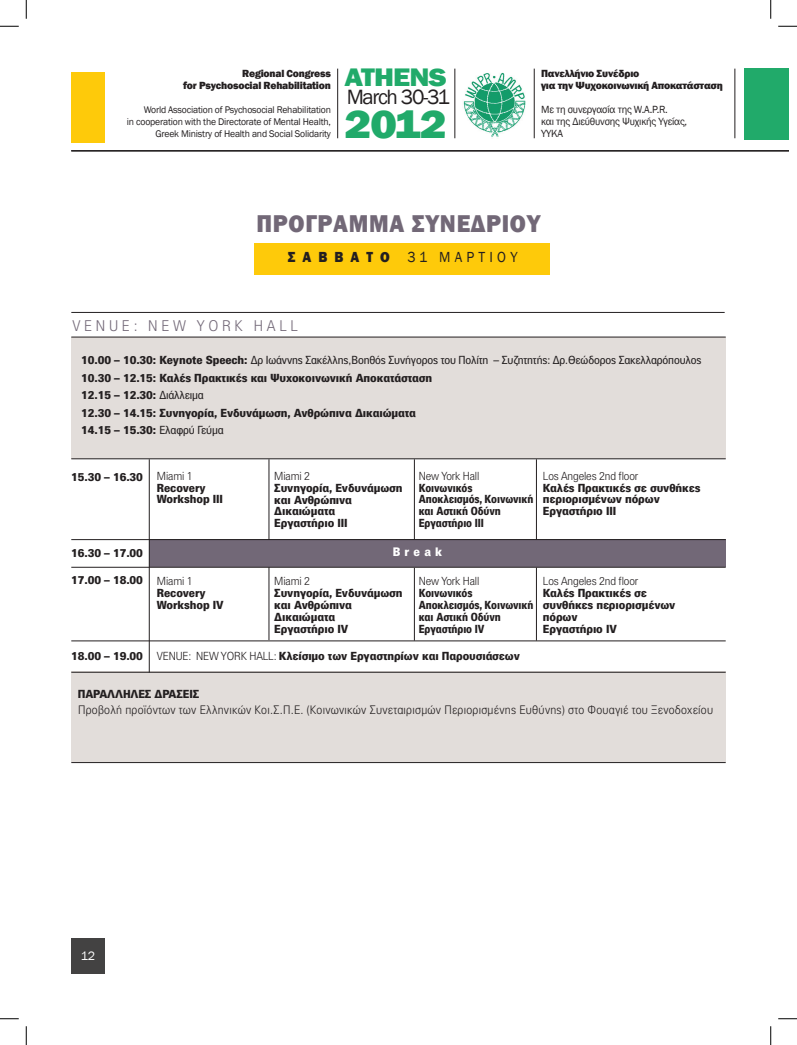
<style>
.page{position:relative;width:797px;height:1045px;background:#fff}
.page>*{position:absolute;margin:0;border:0;box-sizing:border-box;transform-origin:0 0}
.t1{font:800 41.12px "Franklin Gothic";color:#21aa6a;scale:1.12 1}
.t2{font:800 26.12px "Franklin Gothic";letter-spacing:-.03em;color:#21aa6a;scale:1.12 1}
.t3{font:800 25px "Franklin Gothic";letter-spacing:.03em;color:#726877;scale:.93 1}
.t4{font:21.25px "Franklin Gothic";letter-spacing:-.06em;color:#231f20}
.t5{font:300 15px "PF Paperback";letter-spacing:.25em;color:#726877}
.t6{font:15px "Franklin Gothic";letter-spacing:.3em;color:#231f20;scale:.93 1}
.t7{font:800 15px "Franklin Gothic";color:#231f20;scale:.93 1}
.t8{font:12.5px "Franklin Gothic";color:#fff}
.t9{font:300 12px "PF Paperback";letter-spacing:.02em;color:#231f20}
.t10{font:900 12px "PF Paperback";letter-spacing:.35em;color:#fff}
.t11{font:900 11.38px/12px "PF Paperback";letter-spacing:-.01em;color:#231f20}
.t12{font:900 11.38px/12px "PF Paperback";letter-spacing:-.01em;color:#231f20;scale:.89 1}
.t13{font:300 11.38px "PF Paperback";letter-spacing:-.01em;color:#231f20}
.t14{font:800 10.62px/12px "Franklin Gothic";letter-spacing:-.02em;color:#231f20;text-align:right}
.t15{font:10.62px/12px "Franklin Gothic";letter-spacing:-.02em;color:#231f20}
.t16{font:9.88px/12px "Franklin Gothic";letter-spacing:-.02em;color:#231f20;text-align:right}
.s1{font-weight:800}
.s2{font-weight:400}
.s3{font-weight:300}
</style>
<div class="page">
<div style="left:743px;top:69px;width:27px;height:71px;background:#21aa6a"></div>
<div style="left:71px;top:72px;width:33px;height:70px;background:#feca0a"></div>
<img style="left:463px;top:72px;width:63px;height:65px">
<hr style="left:337px;top:69px;width:1px;height:69px;background:#231f20">
<hr style="left:454px;top:69px;width:1px;height:69px;background:#231f20">
<hr style="left:534px;top:69px;width:1px;height:69px;background:#231f20">
<hr style="left:734px;top:69px;width:1px;height:69px;background:#231f20">
<div style="left:770px;top:69px;width:18px;height:71px;background:#21aa6a"></div>
<hr style="left:71px;top:150px;width:717px;height:1px;background:#231f20">
<div style="left:71px;top:938px;width:33px;height:35px;background:#434242"></div>
<div style="left:71px;top:672px;width:654px;height:90px;background:#e2ddda"></div>
<div style="left:71px;top:337px;width:654px;height:122px;background:#e2ddda"></div>
<div style="left:149px;top:540px;width:576px;height:27px;background:#726877"></div>
<div style="left:254px;top:243px;width:296px;height:32px;background:#feca0a"></div>
<hr style="left:71px;top:458px;width:654px;height:1px;background:#231f20">
<hr style="left:71px;top:337px;width:654px;height:1px;background:#231f20">
<hr style="left:71px;top:312px;width:653px;height:1px;background:#231f20">
<hr style="left:269px;top:567px;width:1px;height:73px;background:#231f20">
<hr style="left:414px;top:568px;width:1px;height:72px;background:#231f20">
<hr style="left:536px;top:567px;width:1px;height:73px;background:#231f20">
<hr style="left:71px;top:567px;width:654px;height:1px;background:#231f20">
<hr style="left:71px;top:640px;width:654px;height:1px;background:#231f20">
<hr style="left:71px;top:672px;width:654px;height:1px;background:#231f20">
<hr style="left:71px;top:762px;width:654px;height:1px;background:#231f20">
<hr style="left:269px;top:459px;width:1px;height:81px;background:#231f20">
<hr style="left:414px;top:459px;width:1px;height:81px;background:#231f20">
<hr style="left:536px;top:459px;width:1px;height:81px;background:#231f20">
<hr style="left:149px;top:459px;width:1px;height:213px;background:#231f20">
<hr style="left:71px;top:539px;width:654px;height:1px;background:#231f20">
<svg style="left:0;top:25px;width:19px;height:2px"></svg>
<svg style="left:778px;top:25px;width:19px;height:2px"></svg>
<svg style="left:0;top:1018px;width:19px;height:1px"></svg>
<svg style="left:778px;top:1018px;width:19px;height:1px"></svg>
<svg style="left:25px;top:0;width:2px;height:19px"></svg>
<svg style="left:25px;top:1026px;width:2px;height:19px"></svg>
<svg style="left:770px;top:0;width:1px;height:19px"></svg>
<svg style="left:770px;top:1026px;width:1px;height:19px"></svg>
<p class="t14" style="left:183px;top:67px;width:149px">Regional Congress<br>for Psychosocial Rehabilitation</p>
<p class="t16" style="left:127px;top:103px;width:205px">World Association of Psychosocial Rehabilitation<br>in cooperation with the Directorate of Mental Health,<br>Greek Ministry of Health and Social Solidarity</p>
<h2 class="t2" style="left:344px;top:60px;width:93px">Athens</h2>
<h1 class="t1" style="left:344px;top:97px;width:93px">2012</h1>
<h3 class="t4" style="left:347px;top:84px;width:105px">March 30-31</h3>
<p class="t14" style="left:541px;top:67px;width:183px;text-align:left">Πανελλήνιο Συνέδριο<br>για την Ψυχοκοινωνική Αποκατάσταση</p>
<p class="t15" style="left:541px;top:103px;width:147px">Με τη συνεργασία της W.A.P.R.<br>και της Διεύθυνσης Ψυχικής Υγείας,<br>ΥΥΚΑ</p>
<h3 class="t3" style="left:256px;top:207px;width:307px">ΠΡΟΓΡΑΜΜΑ ΣΥΝΕΔΡΙΟΥ</h3>
<h3 class="t7" style="left:288px;top:247px;width:47px">ΣΑΒΒ</h3>
<h3 class="t6" style="left:350px;top:248px;width:181px"><span class="s1">ΑΤΟ</span> 31 ΜAΡΤΙΟ Υ</h3>
<h3 class="t5" style="left:72px;top:316px;width:227px">VENUE: NEW YORK HALL</h3>
<p class="t11" style="left:81px;top:351px;width:622px;line-height:17.5px">10.00 – 10.30: Keynote Speech: <span class="s2">Δρ Ιωάννης Σακέλλης,Βοηθός Συνήγορος του Πολίτη – Συζητητής: Δρ.Θεώδορος Σακελλαρόπουλος </span>10.30 – 12.15: Καλές Πρακτικές και Ψυχοκοινωνική Αποκατάσταση<br>12.15 – 12.30: <span class="s2">Διάλλειμα<br></span>12.30 – 14.15: Συνηγορία, Ενδυνάμωση, Ανθρώπινα Δικαιώματα<br>14.15 – 15.30: <span class="s2">Ελαφρύ Γεύμα</span></p>
<p class="t11" style="left:71px;top:470px;width:73px">15.30 – 16.30</p>
<p class="t13" style="left:157px;top:469px;width:37px">Miami 1</p>
<p class="t11" style="left:157px;top:481px;width:68px">Recovery<br>Workshop IΙΙ</p>
<p class="t11" style="left:71px;top:547px;width:73px">16.30 – 17.00</p>
<p class="t11" style="left:71px;top:573px;width:73px">17.00 – 18.00</p>
<p class="t13" style="left:157px;top:574px;width:37px">Miami 1</p>
<p class="t11" style="left:157px;top:586px;width:68px">Recovery<br>Workshop ΙV</p>
<p class="t13" style="left:274px;top:469px;width:37px">Miami 2</p>
<p class="t11" style="left:274px;top:481px;width:130px">Συνηγορία, Ενδυνάμωση και Ανθρώπινα<br>Δικαιώματα<br>Εργαστήριο ΙΙΙ</p>
<p class="t13" style="left:419px;top:469px;width:62px">New York Hall</p>
<p class="t12" style="left:419px;top:481px;width:130px">Κοινωνικός<br>Αποκλεισμός, Κοινωνική και Αστική Οδύνη<br>Εργαστήριο ΙΙΙ</p>
<p class="t10" style="left:392px;top:544px;width:51px">Break</p>
<p class="t13" style="left:274px;top:574px;width:37px">Miami 2</p>
<p class="t11" style="left:274px;top:586px;width:130px">Συνηγορία, Ενδυνάμωση και Ανθρώπινα<br>Δικαιώματα<br>Εργαστήριο IV</p>
<p class="t13" style="left:419px;top:574px;width:62px">New York Hall</p>
<p class="t12" style="left:419px;top:586px;width:130px">Κοινωνικός<br>Αποκλεισμός, Κοινωνική και Αστική Οδύνη<br>Εργαστήριο IV</p>
<p class="t11" style="left:157px;top:649px;width:364px"><span class="s3">VENUE: NEW YORK HALL:</span> Κλείσιμο των Εργαστηρίων και Παρουσιάσεων</p>
<p class="t11" style="left:71px;top:649px;width:73px">18.00 – 19.00</p>
<p class="t11" style="left:78px;top:687px;width:123px">Παράλληλες Δράσεις</p>
<p class="t13" style="left:543px;top:469px;width:97px">Los Angeles 2nd floor</p>
<p class="t11" style="left:543px;top:481px;width:159px">Καλές Πρακτικές σε συνθήκες περιορισμένων πόρων<br>Εργαστήριο ΙΙΙ</p>
<p class="t13" style="left:543px;top:574px;width:97px">Los Angeles 2nd floor</p>
<p class="t11" style="left:543px;top:586px;width:134px">Καλές Πρακτικές σε συνθήκες περιορισμένων πόρων<br>Εργαστήριο IV</p>
<p class="t9" style="left:78px;top:702px;width:636px">Προβολή προϊόντων των Ελληνικών Κοι.Σ.Π.Ε. (Κοινωνικών Συνεταιρισμών Περιορισμένης Ευθύνης) στο Φουαγιέ του Ξενοδοχείου</p>
<p class="t8" style="left:81px;top:948px;width:16px">12</p>
<p class="t8" style="left:81px;top:948px;width:15px">01</p>
</div>
